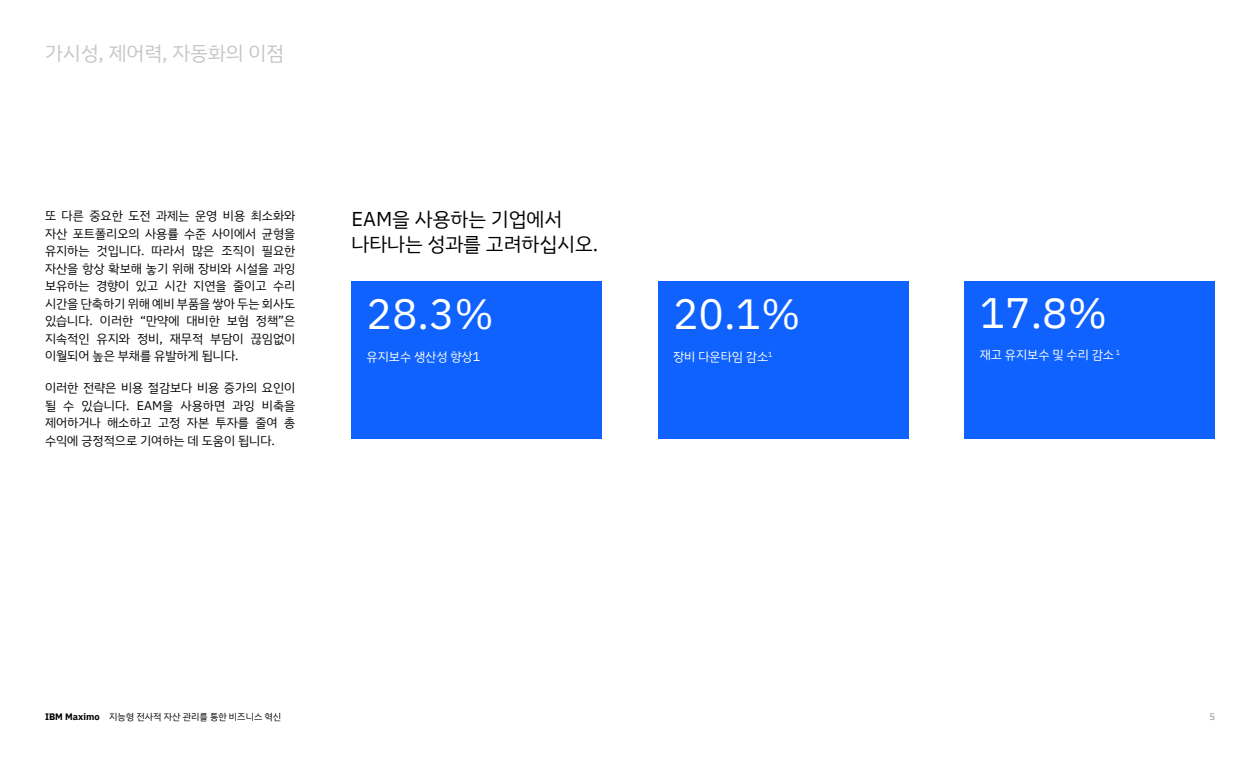
<style>
.page{position:relative;width:1260px;height:765px;background:#fff}
.page>*{position:absolute;margin:0;border:0;box-sizing:border-box;transform-origin:0 0}
.t1{font:42.5px "IBM Plex Sans";color:#fff}
.t2{font:42.5px "IBM Plex Sans KR";color:#fff}
.t3{font:20px/25px "IBM Plex Sans KR";color:#000}
.Continue{font:20px "IBM Plex Sans KR";color:#c6c6c6}
._00_Body{font:12.5px/17.5px "IBM Plex Sans KR";color:#000;text-align:justify}
._00_Body-2{font:12.5px "IBM Plex Sans KR";color:#fff}
.t4{font:9.38px "IBM Plex Sans KR";color:#000}
.t5{font:9.38px "IBM Plex Sans KR";color:#8d8d8d}
.s1{font-weight:700}
</style>
<div class="page">
<div style="left:352px;top:281px;width:250px;height:158px;background:#0f62fe"></div>
<div style="left:658px;top:281px;width:250px;height:158px;background:#0f62fe"></div>
<div style="left:965px;top:281px;width:250px;height:158px;background:#0f62fe"></div>
<p class="Continue" style="left:45px;top:41px;width:241px">가시성, 제어력, 자동화의 이점</p>
<p class="_00_Body" style="left:45px;top:207px;width:252px">또 다른 중요한 도전 과제는 운영 비용 최소화와 자산 포트폴리오의 사용률 수준 사이에서 균형을 유지하는 것입니다. 따라서 많은 조직이 필요한 자산을 항상 확보해 놓기 위해 장비와 시설을 과잉 보유하는 경향이 있고 시간 지연을 줄이고 수리 시간을 단축하기 위해 예비 부품을 쌓아 두는 회사도 있습니다. 이러한 “만약에 대비한 보험 정책”은 지속적인 유지와 정비, 재무적 부담이 끊임없이 이월되어 높은 부채를 유발하게 됩니다.</p>
<p class="_00_Body" style="left:45px;top:379px;width:252px">이러한 전략은 비용 절감보다 비용 증가의 요인이 될 수 있습니다. EAM을 사용하면 과잉 비축을 제어하거나 해소하고 고정 자본 투자를 줄여 총 수익에 긍정적으로 기여하는 데 도움이 됩니다.</p>
<h2 class="t3" style="left:352px;top:207px;width:248px">EAM을 사용하는 기업에서 나타나는 성과를 고려하십시오.</h2>
<p class="t1" style="left:367px;top:282px;width:129px">28.3%</p>
<p class="_00_Body-2" style="left:367px;top:349px;width:115px">유지보수 생산성 향상1</p>
<p class="t1" style="left:673px;top:282px;width:129px">20.1%</p>
<p class="_00_Body-2" style="left:673px;top:349px;width:101px">장비 다운타임 감소<sup>1</sup></p>
<p class="t2" style="left:980px;top:288px;width:129px">17.8%</p>
<p class="_00_Body-2" style="left:980px;top:348px;width:142px">재고 유지보수 및 수리 감소 <sup>1</sup></p>
<p class="t4" style="left:45px;top:711px;width:238px"><span class="s1">IBM Maximo</span> 지능형 전사적 자산 관리를 통한 비즈니스 혁신</p>
<p class="t5" style="left:1209px;top:711px;width:7px">5</p>
</div>
